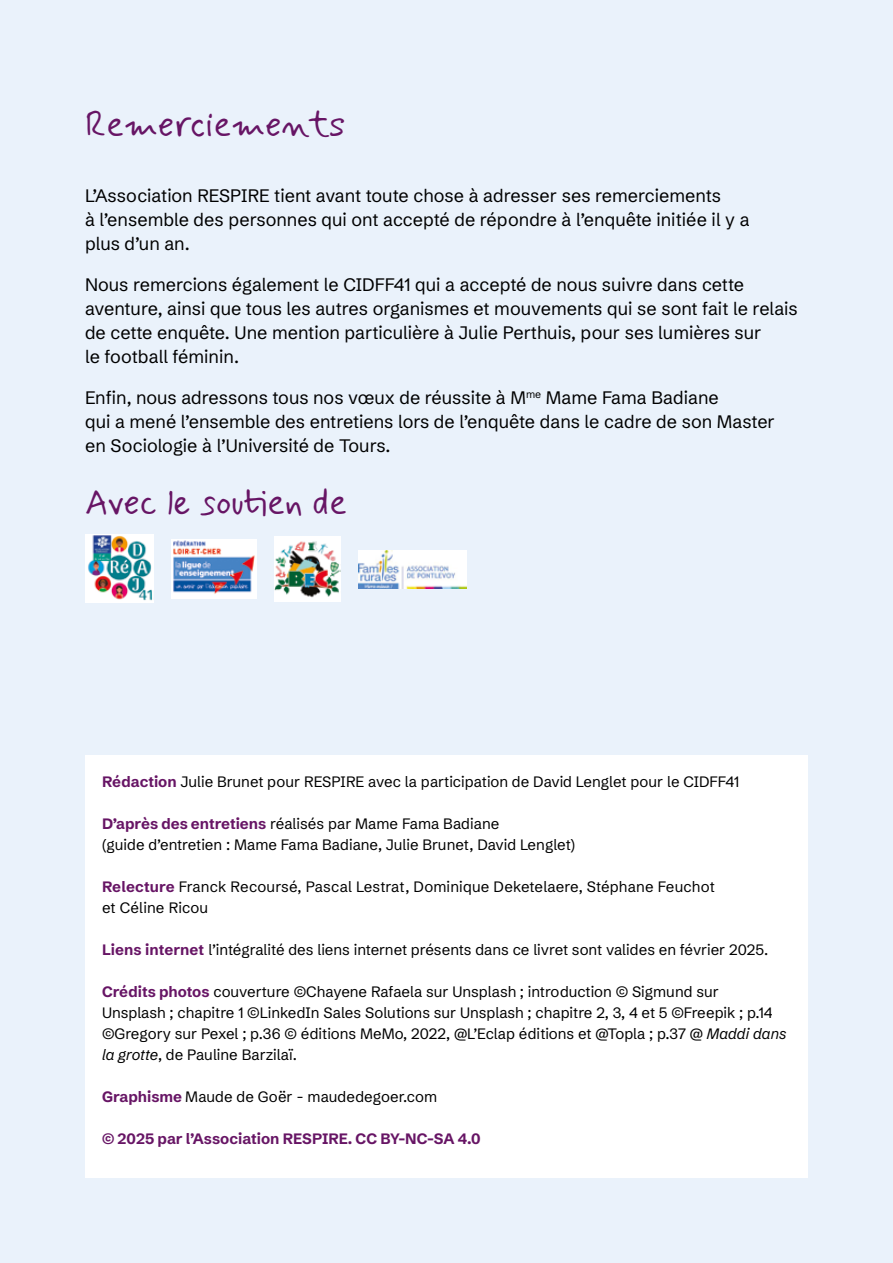
<style>
.page{position:relative;width:893px;height:1263px;background:#eaf2fb}
.page>*{position:absolute;margin:0;border:0;box-sizing:border-box;transform-origin:0 0}
.t1{font:36px "Mynerve";color:#671565}
.intro{font:18px/24px "Schibsted Grotesk";color:#000}
.labeur{font:15px/21px "Schibsted Grotesk";color:#000}
.labeur-2{font:700 15px "Schibsted Grotesk";color:#671565}
.s1{font-weight:700;color:#671565}
.s2{font-style:italic}
</style>
<div class="page">
<img style="left:85px;top:535px;width:68px;height:68px">
<img style="left:171px;top:539px;width:86px;height:59px">
<img style="left:358px;top:551px;width:108px;height:38px">
<img style="left:275px;top:536px;width:65px;height:65px">
<div style="left:85px;top:755px;width:723px;height:423px;background:#fff"></div>
<p class="t1" style="left:85px;top:100px;width:262px">Remerciements</p>
<p class="intro" style="left:85px;top:182px;width:666px">L’Association RESPIRE tient avant toute chose à adresser ses remerciements<br>à l’ensemble des personnes qui ont accepté de répondre à l’enquête initiée il y a plus d’un an.</p>
<p class="intro" style="left:85px;top:271px;width:714px">Nous remercions également le CIDFF41 qui a accepté de nous suivre dans cette aventure, ainsi que tous les autres organismes et mouvements qui se sont fait le relais de cette enquête. Une mention particulière à Julie Perthuis, pour ses lumières sur<br>le football féminin.</p>
<p class="intro" style="left:85px;top:384px;width:691px">Enfin, nous adressons tous nos vœux de réussite à M<sup>me</sup> Mame Fama Badiane<br>qui a mené l’ensemble des entretiens lors de l’enquête dans le cadre de son Master en Sociologie à l’Université de Tours.</p>
<p class="t1" style="left:85px;top:478px;width:263px">Avec le soutien de</p>
<p class="labeur" style="left:102px;top:769px;width:639px"><span class="s1">Rédaction</span> Julie Brunet pour RESPIRE avec la participation de David Lenglet pour le CIDFF41</p>
<p class="labeur" style="left:102px;top:811px;width:475px"><span class="s1">D’après des entretiens</span> réalisés par Mame Fama Badiane<br>(guide d’entretien : Mame Fama Badiane, Julie Brunet, David Lenglet)</p>
<p class="labeur" style="left:102px;top:874px;width:614px"><span class="s1">Relecture</span> Franck Recoursé, Pascal Lestrat, Dominique Deketelaere, Stéphane Feuchot et Céline Ricou</p>
<p class="labeur" style="left:102px;top:937px;width:668px"><span class="s1">Liens internet</span> l’intégralité des liens internet présents dans ce livret sont valides en février 2025.</p>
<p class="labeur" style="left:102px;top:979px;width:686px"><span class="s1">Crédits photos</span> couverture ©Chayene Rafaela sur Unsplash ; introduction © Sigmund sur<br>Unsplash ; chapitre 1 ©LinkedIn Sales Solutions sur Unsplash ; chapitre 2, 3, 4 et 5 ©Freepik ; p.14 ©Gregory sur Pexel ; p.36 © éditions MeMo, 2022, @L’Eclap éditions et @Topla ; p.37 @ <span class="s2">Maddi dans la grotte</span>, de Pauline Barzilaï.</p>
<p class="labeur" style="left:102px;top:1084px;width:337px"><span class="s1">Graphisme</span> Maude de Goër - maudedegoer.com</p>
<p class="labeur-2" style="left:102px;top:1126px;width:380px">© 2025 par l’Association RESPIRE. CC BY-NC-SA 4.0</p>
</div>
